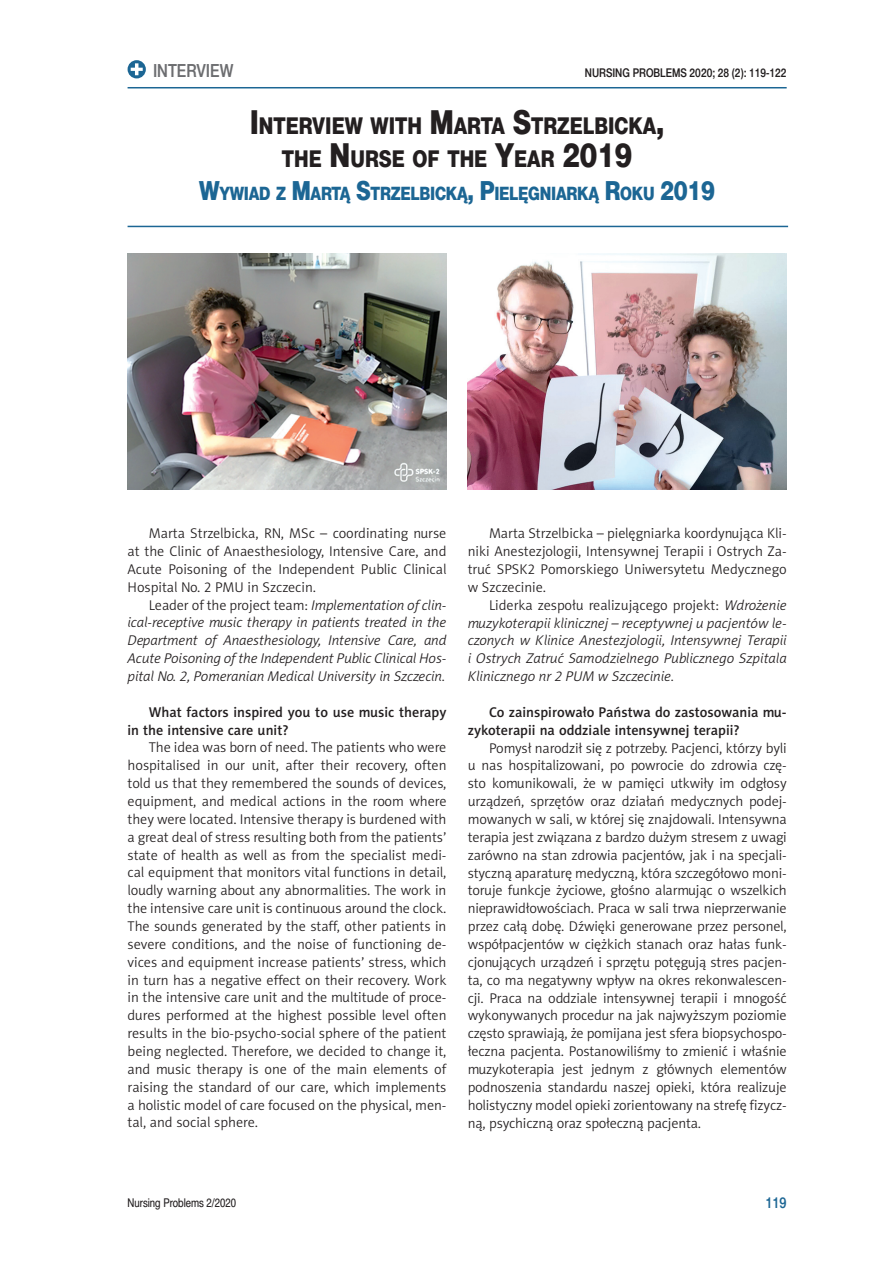
<style>
.page{position:relative;width:893px;height:1263px;background:#fff}
.page>*{position:absolute;margin:0;border:0;box-sizing:border-box;transform-origin:0 0}
.t1{font:23.1px/33px "Switzer Cnd TTEFN Heavy";color:#231f20;text-align:center}
.t2{font:18.3px "Switzer Cnd TTEFN Heavy";letter-spacing:-.015em;color:#1c6694}
.t3{font:18px "Switzer Cnd TTEFN Medium";color:#6c6d70}
.t4{font:15px "Switzer Cnd TTEFN Medium";color:#1c6694}
.t5{font:14.25px/17.9px "Naomi Sans EFN Light";color:#231f20;text-align:justify}
.t6{font:italic 14.25px/17.9px "Naomi Sans EFN Light";letter-spacing:-.005em;color:#231f20;text-align:justify}
.t7{font:14.25px/17.9px "Naomi Sans EFN Medium";color:#231f20}
.t8{font:12px "Switzer Cnd TTEFN Medium";color:#231f20}
.t9{font:12px "Switzer Cnd TTEFN";color:#231f20}
.s1{font-size:33px}
.s2{font-size:26.25px}
.s3{font-style:normal}
</style>
<div class="page">
<hr style="left:128px;top:87px;width:659px;height:1px;background:#1c6694">
<svg style="left:128px;top:60px;width:18px;height:18px"></svg>
<svg style="left:131px;top:63px;width:12px;height:12px"></svg>
<hr style="left:128px;top:226px;width:660px;height:1px;background:#1c6694">
<img style="left:128px;top:253px;width:318px;height:236px">
<img style="left:468px;top:253px;width:319px;height:236px">
<p class="t3" style="left:153px;top:59px;width:82px">INTERVIEW</p>
<p class="t8" style="left:585px;top:65px;width:203px">NURSING PROBLEMS 2020; 28 (2): 119-122</p>
<h1 class="t1" style="left:250px;top:110px;width:416px"><span class="s1">I</span>NTERVIEW WITH <span class="s1">M</span>ARTA <span class="s1">S</span>TRZELBICKA<span class="s1">,<br></span>THE <span class="s1">N</span>URSE OF THE <span class="s1">Y</span>EAR <span class="s1">2019</span></h1>
<p class="t2" style="left:199px;top:183px;width:518px"><span class="s2">W</span>YWIAD Z <span class="s2">M</span>ARTĄ <span class="s2">S</span>TRZELBICKĄ<span class="s2">, P</span>IELĘGNIARKĄ <span class="s2">R</span>OKU <span class="s2">2019</span></p>
<p class="t5" style="left:128px;top:524px;width:320px;text-indent:21px">Marta Strzelbicka, RN, MSc – coordinating nurse at the Clinic of Anaesthesiology, Intensive Care, and Acute Poisoning of the Independent Public Clinical Hospital No. 2 PMU in Szczecin.</p>
<p class="t6" style="left:128px;top:596px;width:320px;text-indent:21px"><span class="s3">Leader of the project team:</span> Implementation of clin&shy;ical-receptive music therapy in patients treated in the Department of Anaesthesiology, Intensive Care, and Acute Poisoning of the Independent Public Clinical Hos&shy;pital No. 2, Pomeranian Medical University in Szczecin.</p>
<p class="t7" style="left:128px;top:703px;width:320px;text-indent:21px">What factors inspired you to use music therapy in the intensive care unit?</p>
<p class="t5" style="left:128px;top:739px;width:320px;text-indent:21px">The idea was born of need. The patients who were hospitalised in our unit, after their recovery, often told us that they remembered the sounds of devices, equipment, and medical actions in the room where they were located. Intensive therapy is burdened with a great deal of stress resulting both from the patients’ state of health as well as from the specialist medi&shy;cal equipment that monitors vital functions in detail, loudly warning about any abnormalities. The work in the intensive care unit is continuous around the clock.<br>The sounds generated by the staff, other patients in severe conditions, and the noise of functioning de&shy;vices and equipment increase patients’ stress, which in turn has a negative effect on their recovery. Work in the intensive care unit and the multitude of proce&shy;dures performed at the highest possible level often results in the bio-psycho-social sphere of the patient being neglected. Therefore, we decided to change it, and music therapy is one of the main elements of raising the standard of our care, which implements a holistic model of care focused on the physical, men&shy;tal, and social sphere.</p>
<p class="t5" style="left:468px;top:524px;width:320px;text-indent:21px">Marta Strzelbicka – pielęgniarka koordynująca Kli&shy;niki Anestezjologii, Intensywnej Terapii i Ostrych Za&shy;truć SPSK2 Pomorskiego Uniwersytetu Medycznego w Szczecinie.</p>
<p class="t6" style="left:468px;top:596px;width:320px;text-indent:21px"><span class="s3">Liderka zespołu realizującego projekt:</span> Wdrożenie muzykoterapii klinicznej – receptywnej u pacjentów le&shy;czonych w Klinice Anestezjologii, Intensywnej Terapii i Ostrych Zatruć Samodzielnego Publicznego Szpitala Klinicznego nr 2 PUM w Szczecinie.</p>
<p class="t7" style="left:468px;top:703px;width:320px;text-indent:21px">Co zainspirowało Państwa do zastosowania mu&shy;zykoterapii na oddziale intensywnej terapii?</p>
<p class="t5" style="left:468px;top:739px;width:320px;text-indent:21px">Pomysł narodził się z potrzeby. Pacjenci, którzy byli u nas hospitalizowani, po powrocie do zdrowia czę&shy;sto komunikowali, że w pamięci utkwiły im odgłosy urządzeń, sprzętów oraz działań medycznych podej&shy;mowanych w sali, w której się znajdowali. Intensywna terapia jest związana z bardzo dużym stresem z uwagi zarówno na stan zdrowia pacjentów, jak i na specjali&shy;styczną aparaturę medyczną, która szczegółowo moni&shy;toruje funkcje życiowe, głośno alarmując o wszelkich nieprawidłowościach. Praca w sali trwa nieprzerwanie przez całą dobę. Dźwięki generowane przez personel, współpacjentów w ciężkich stanach oraz hałas funk&shy;cjonujących urządzeń i sprzętu potęgują stres pacjen&shy;ta, co ma negatywny wpływ na okres rekonwalescen&shy;cji. Praca na oddziale intensywnej terapii i mnogość wykonywanych procedur na jak najwyższym poziomie często sprawiają, że pomijana jest sfera biopsychospo&shy;łeczna pacjenta. Postanowiliśmy to zmienić i właśnie muzykoterapia jest jednym z głównych elementów podnoszenia standardu naszej opieki, która realizuje holistyczny model opieki zorientowany na strefę fizycz&shy;ną, psychiczną oraz społeczną pacjenta.</p>
<p class="t9" style="left:128px;top:1195px;width:110px">Nursing Problems 2/2020</p>
<p class="t4" style="left:765px;top:1193px;width:23px">119</p>
</div>
